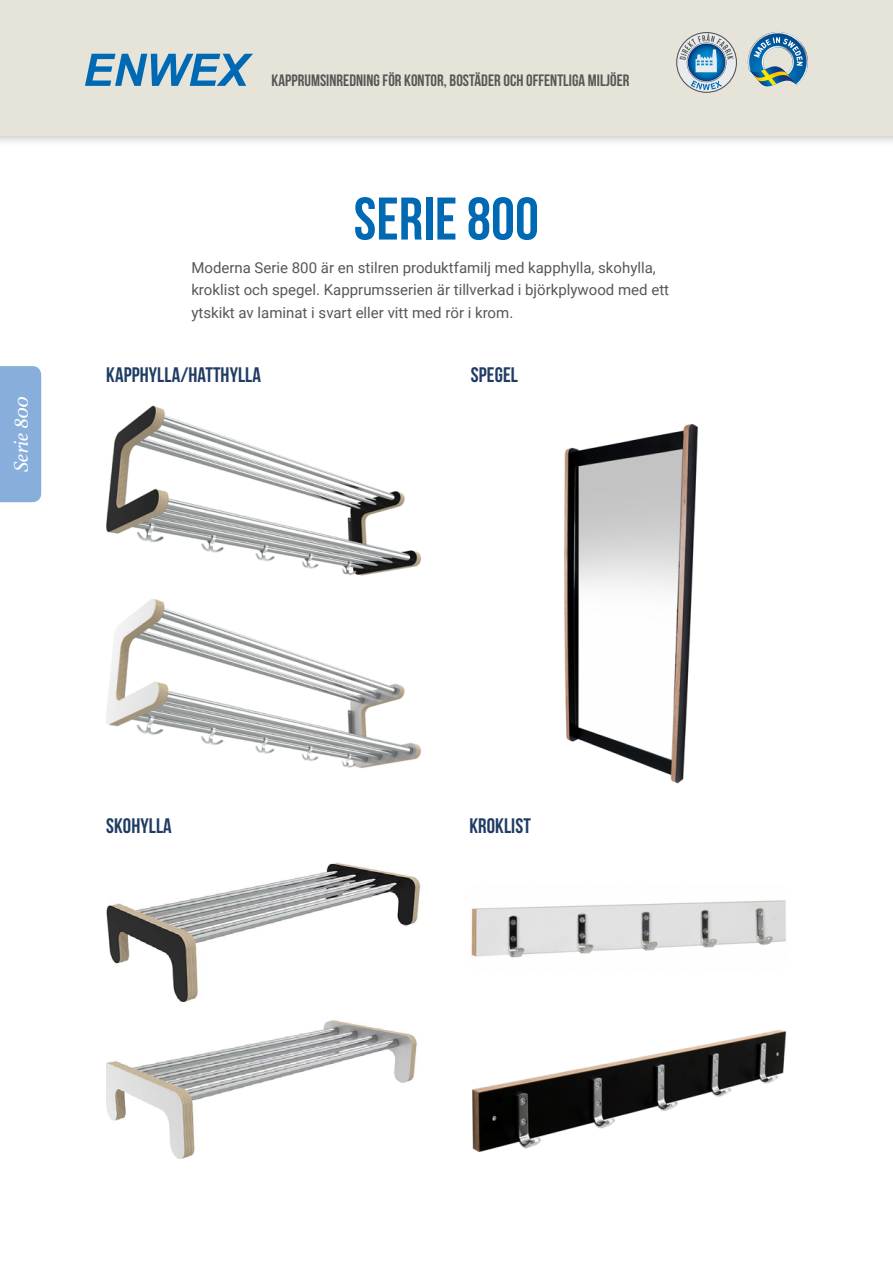
<style>
.page{position:relative;width:893px;height:1263px;background:#fff}
.page>*{position:absolute;margin:0;border:0;box-sizing:border-box;transform-origin:0 0}
.t1{font:60px "Bebas Neue";letter-spacing:.005em;color:#0069b3}
.t2{font:21px "Bebas Neue";letter-spacing:.005em;color:#203c63}
.t3{font:italic 21px "Athelas";color:#fff}
.t4{font:16.5px "Bebas Neue";letter-spacing:.005em;color:#575756}
.t5{font:15px/22.5px "Roboto";color:#575756}
</style>
<div class="page">
<div style="left:0;top:0;width:893px;height:146px;background:#000;opacity:.2"></div>
<div style="left:0;top:0;width:893px;height:135px;background:#e6e3d9"></div>
<svg style="left:748px;top:32px;width:60px;height:55px"></svg>
<svg style="left:676px;top:32px;width:61px;height:61px"></svg>
<svg style="left:677px;top:33px;width:59px;height:59px"></svg>
<svg style="left:687px;top:43px;width:39px;height:39px"></svg>
<svg style="left:691px;top:80px;width:31px;height:10px"></svg>
<svg style="left:688px;top:44px;width:37px;height:37px"></svg>
<svg style="left:679px;top:34px;width:55px;height:38px;background:#94b1c4"></svg>
<svg style="left:85px;top:54px;width:168px;height:32px"></svg>
<div style="left:0;top:366px;width:41px;height:136px;background:#88afdb"></div>
<img style="left:106px;top:599px;width:315px;height:169px">
<img style="left:106px;top:405px;width:316px;height:171px">
<img style="left:472px;top:1030px;width:315px;height:122px">
<img style="left:471px;top:900px;width:315px;height:58px">
<img style="left:564px;top:424px;width:135px;height:360px">
<img style="left:106px;top:1020px;width:311px;height:138px">
<img style="left:106px;top:862px;width:315px;height:140px">
<h2 class="t3" style="left:5px;top:472px;width:77px;rotate:-90deg">Serie 800</h2>
<p class="t4" style="left:272px;top:72px;width:359px">KAPPRUMSINREDNING FÖR KONTOR, BOSTÄDER OCH OFFENTLIGA MILJÖER</p>
<h1 class="t1" style="left:354px;top:186px;width:187px">SERIE 800</h1>
<p class="t5" style="left:191px;top:256px;width:479px">Moderna Serie 800 är en stilren produktfamilj med kapphylla, skohylla, kroklist och spegel. Kapprumsserien är tillverkad i björkplywood med ett ytskikt av laminat i svart eller vitt med rör i krom.</p>
<h2 class="t2" style="left:106px;top:364px;width:156px">KAPPHYLLA/HATTHYLLA</h2>
<h2 class="t2" style="left:471px;top:364px;width:49px">SPEGEL</h2>
<h2 class="t2" style="left:106px;top:814px;width:67px">SKOHYLLA</h2>
<h2 class="t2" style="left:469px;top:814px;width:63px">KROKLIST</h2>
</div>
